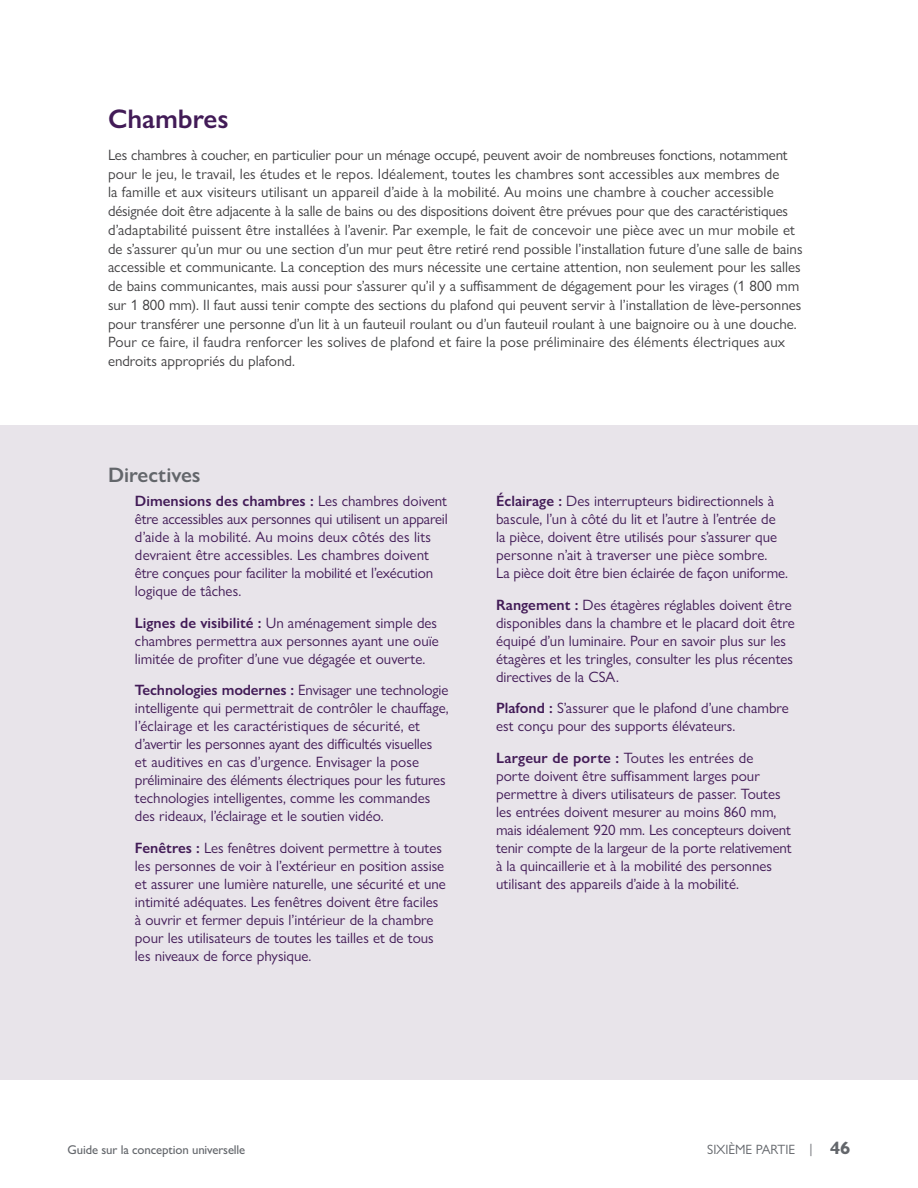
<style>
.page{position:relative;width:918px;height:1188px;background:#fff}
.page>*{position:absolute;margin:0;border:0;box-sizing:border-box;transform-origin:0 0}
.t1{font:600 27px "Gill Sans Nova";color:#421b57}
.t2{font:600 21px "Gill Sans Nova";color:#63666b}
.P_Body_plum{font:15px/18px "Gill Sans Nova";color:#421b57}
.P_Body{font:15px/18.8px "Gill Sans Nova";color:#414042}
.t3{font:13.5px "Gill Sans Nova";letter-spacing:-.01em;color:#63666b}
.t4{font:500 12.75px "Gill Sans Nova";letter-spacing:-.01em;color:#63666b}
.s1{font-weight:600}
.s2{font-weight:700;font-size:18px}
</style>
<div class="page">
<div style="left:0;top:425px;width:918px;height:655px;background:#e8e4ea"></div>
<h3 class="t1" style="left:108px;top:102px;width:122px">Chambres</h3>
<p class="P_Body" style="left:108px;top:145px;width:696px">Les chambres à coucher, en particulier pour un ménage occupé, peuvent avoir de nombreuses fonctions, notamment pour le jeu, le travail, les études et le repos. Idéalement, toutes les chambres sont accessibles aux membres de<br>la famille et aux visiteurs utilisant un appareil d’aide à la mobilité. Au moins une chambre à coucher accessible désignée doit être adjacente à la salle de bains ou des dispositions doivent être prévues pour que des caractéristiques d’adaptabilité puissent être installées à l’avenir. Par exemple, le fait de concevoir une pièce avec un mur mobile et de s’assurer qu’un mur ou une section d’un mur peut être retiré rend possible l’installation future d’une salle de bains accessible et communicante. La conception des murs nécessite une certaine attention, non seulement pour les salles de bains communicantes, mais aussi pour s’assurer qu’il y a suffisamment de dégagement pour les virages (1 800 mm sur 1 800 mm). Il faut aussi tenir compte des sections du plafond qui peuvent servir à l’installation de lève-personnes pour transférer une personne d’un lit à un fauteuil roulant ou d’un fauteuil roulant à une baignoire ou à une douche.<br>Pour ce faire, il faudra renforcer les solives de plafond et faire la pose préliminaire des éléments électriques aux endroits appropriés du plafond.</p>
<h4 class="t2" style="left:108px;top:461px;width:94px">Directives</h4>
<p class="P_Body_plum" style="left:135px;top:492px;width:314px"><span class="s1">Dimensions des chambres :</span> Les chambres doivent être accessibles aux personnes qui utilisent un appareil d’aide à la mobilité. Au moins deux côtés des lits devraient être accessibles. Les chambres doivent être conçues pour faciliter la mobilité et l’exécution logique de tâches.</p>
<p class="P_Body_plum" style="left:135px;top:614px;width:305px;text-align:justify"><span class="s1">Lignes de visibilité :</span> Un aménagement simple des chambres permettra aux personnes ayant une ouïe limitée de profiter d’une vue dégagée et ouverte.</p>
<p class="P_Body_plum" style="left:135px;top:681px;width:315px"><span class="s1">Technologies modernes :</span> Envisager une technologie intelligente qui permettrait de contrôler le chauffage, l’éclairage et les caractéristiques de sécurité, et d’avertir les personnes ayant des difficultés visuelles<br>et auditives en cas d’urgence. Envisager la pose préliminaire des éléments électriques pour les futures technologies intelligentes, comme les commandes des rideaux, l’éclairage et le soutien vidéo.</p>
<p class="P_Body_plum" style="left:135px;top:839px;width:312px"><span class="s1">Fenêtres :</span> Les fenêtres doivent permettre à toutes les personnes de voir à l’extérieur en position assise et assurer une lumière naturelle, une sécurité et une intimité adéquates. Les fenêtres doivent être faciles à ouvrir et fermer depuis l’intérieur de la chambre pour les utilisateurs de toutes les tailles et de tous les niveaux de force physique.</p>
<p class="P_Body_plum" style="left:496px;top:492px;width:293px"><span class="s1">Éclairage :</span> Des interrupteurs bidirectionnels à bascule, l’un à côté du lit et l’autre à l’entrée de la pièce, doivent être utilisés pour s’assurer que personne n’ait à traverser une pièce sombre.<br>La pièce doit être bien éclairée de façon uniforme.</p>
<p class="P_Body_plum" style="left:496px;top:596px;width:300px"><span class="s1">Rangement :</span> Des étagères réglables doivent être disponibles dans la chambre et le placard doit être équipé d’un luminaire. Pour en savoir plus sur les étagères et les tringles, consulter les plus récentes directives de la CSA.</p>
<p class="P_Body_plum" style="left:496px;top:699px;width:294px"><span class="s1">Plafond :</span> S’assurer que le plafond d’une chambre est conçu pour des supports élévateurs.</p>
<p class="P_Body_plum" style="left:496px;top:749px;width:297px"><span class="s1">Largeur de porte :</span> Toutes les entrées de<br>porte doivent être suffisamment larges pour permettre à divers utilisateurs de passer. Toutes les entrées doivent mesurer au moins 860 mm, mais idéalement 920 mm. Les concepteurs doivent tenir compte de la largeur de la porte relativement à la quincaillerie et à la mobilité des personnes utilisant des appareils d’aide à la mobilité.</p>
<p class="t4" style="left:68px;top:1142px;width:179px">Guide sur la conception universelle</p>
<p class="t3" style="left:707px;top:1141px;width:145px">SIXIÈME PARTIE | <span class="s2">46</span></p>
</div>
